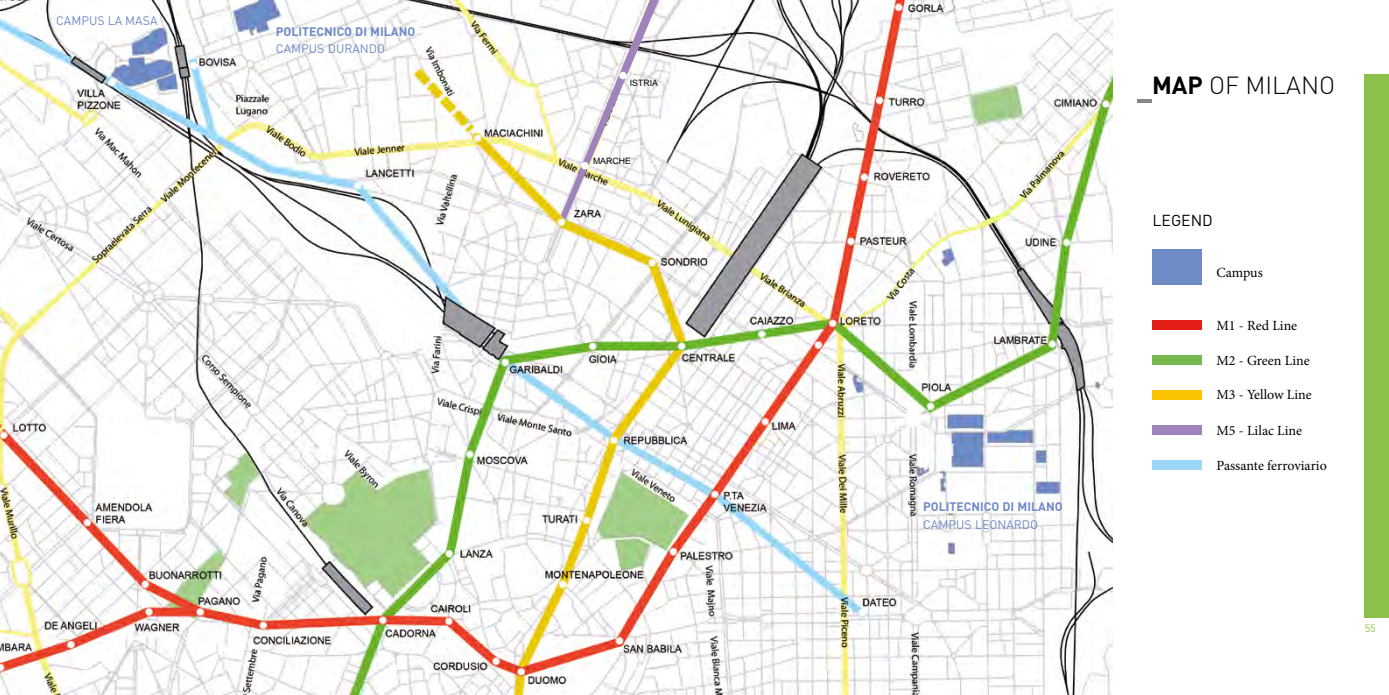
<style>
.page{position:relative;width:1389px;height:695px;background:#fff}
.page>*{position:absolute;margin:0;border:0;box-sizing:border-box;transform-origin:0 0}
.t1{font:300 24.5px "DIN";color:#000}
.t2{font:15.75px "DIN";color:#000}
.t3{font:14px "Minion Pro";color:#000}
.t4{font:12.25px "DIN";color:#6f8bc6}
.t5{font:700 12.25px "DIN";color:#6f8bc6}
.t6{font:10.5px "DIN";color:#8bc04b}
.t7{font:8.75px "Arial";color:#000}
.s1{font-weight:700}
</style>
<div class="page">
<div style="left:1365px;top:74px;width:24px;height:543px;background:#8bc04b"></div>
<img style="left:0;top:0;width:1113px;height:694px">
<div style="left:1153px;top:249px;width:49px;height:35px;background:#6f8bc6"></div>
<div style="left:1153px;top:320px;width:49px;height:9px;background:#e41f18"></div>
<div style="left:1153px;top:355px;width:49px;height:9px;background:#75b94e"></div>
<div style="left:1153px;top:390px;width:49px;height:9px;background:#fac400"></div>
<div style="left:1153px;top:425px;width:49px;height:9px;background:#9f83bb"></div>
<hr style="left:1137px;top:99px;width:15px;height:4px;background:#878787">
<div style="left:1153px;top:460px;width:49px;height:9px;background:#9dd7f7"></div>
<svg style="left:561px;top:0;width:98px;height:220px"></svg>
<div style="left:581px;top:162px;width:8px;height:7px;background:#fff;border-radius:50%"></div>
<div style="left:619px;top:72px;width:8px;height:7px;background:#fff;border-radius:50%"></div>
<p class="t4" style="left:56px;top:13px;width:103px">CAMPUS LA MASA</p>
<p class="t5" style="left:276px;top:23px;width:8px">POLITE</p>
<p class="t5" style="left:317px;top:23px;width:72px">CNICO DI MILANO</p>
<p class="t4" style="left:276px;top:41px;width:77px">CAMPUS DURAN</p>
<p class="t4" style="left:369px;top:41px;width:16px">DO</p>
<p class="t7" style="left:630px;top:77px;width:30px">ISTRIA</p>
<p class="t7" style="left:593px;top:155px;width:39px">MARCHE</p>
<p class="t5" style="left:923px;top:498px;width:8px">POLITE</p>
<p class="t5" style="left:964px;top:498px;width:72px">CNICO DI MILANO</p>
<p class="t4" style="left:923px;top:516px;width:68px">CAMPUS LEONAR</p>
<p class="t4" style="left:1022px;top:516px;width:16px">DO</p>
<h1 class="t1" style="left:1152px;top:70px;width:151px"><span class="s1">MAP</span> OF MILANO</h1>
<p class="t2" style="left:1153px;top:211px;width:11px">LEGEN</p>
<p class="t2" style="left:1202px;top:211px;width:12px">D</p>
<p class="t3" style="left:1216px;top:263px;width:48px">Campus</p>
<p class="t3" style="left:1216px;top:316px;width:82px">M1 - Red Line</p>
<p class="t3" style="left:1216px;top:351px;width:95px">M2 - Green Line</p>
<p class="t3" style="left:1216px;top:385px;width:97px">M3 - Yellow Line</p>
<p class="t3" style="left:1216px;top:421px;width:87px">M5 - Lilac Line</p>
<p class="t3" style="left:1216px;top:455px;width:112px">Passante ferroviario</p>
<p class="t6" style="left:1365px;top:621px;width:12px">55</p>
</div>
